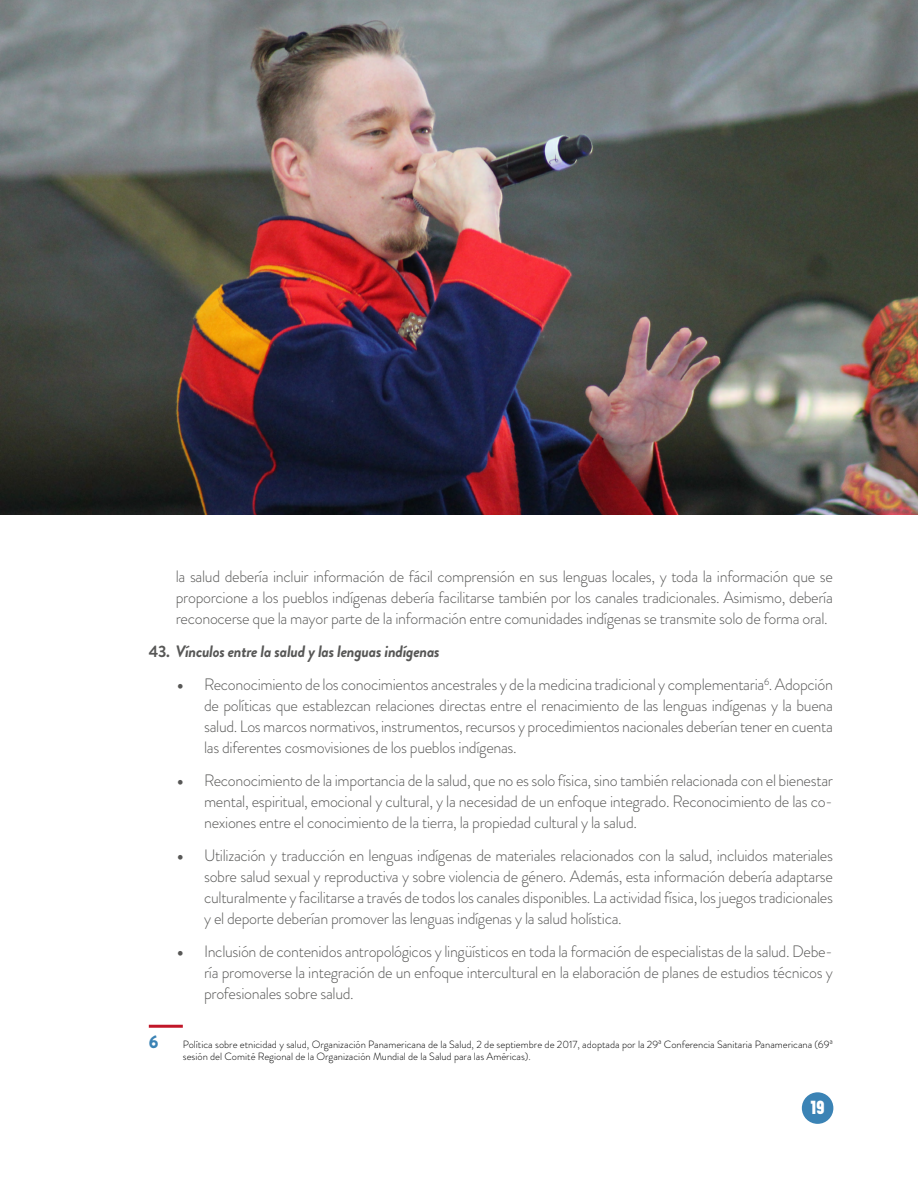
<style>
.page{position:relative;width:918px;height:1188px;background:#fff}
.page>*{position:absolute;margin:0;border:0;box-sizing:border-box;transform-origin:0 0}
.t1{font:18px "Kankin";color:#fff}
.t2{font:900 18px "Brandon Grotesque";color:#3b83b5}
.t3{font:300 16.5px/21px "Brandon Grotesque";letter-spacing:-.02em;color:#575756;text-align:justify}
.t4{font:italic 700 16.5px "Brandon Grotesque";letter-spacing:-.02em;color:#575756}
.t5{font:300 10.5px/12.6px "Brandon Grotesque";color:#000}
.s1{font-style:normal}
.s2{font-weight:900}
</style>
<div class="page">
<div style="left:802px;top:1092px;width:31px;height:32px;background:#3b83b5;border-radius:50%"></div>
<hr style="left:149px;top:1025px;width:34px;height:3px;background:#c11628">
<img style="left:0;top:0;width:918px;height:515px">
<p class="t3" style="left:176px;top:566px;width:659px">la salud debería incluir información de fácil comprensión en sus lenguas locales, y toda la información que se proporcione a los pueblos indígenas debería facilitarse también por los canales tradicionales. Asimismo, debería reconocerse que la mayor parte de la información entre comunidades indígenas se transmite solo de forma oral.</p>
<p class="t4" style="left:149px;top:640px;width:292px"><span class="s1">43.</span> Vínculos entre la salud y las lenguas indígenas</p>
<p class="t3" style="left:204px;top:674px;width:630px;text-indent:-27px"><span class="s2">•</span> Reconocimiento de los conocimientos ancestrales y de la medicina tradicional y complementaria<sup>6</sup>. Adopción de políticas que establezcan relaciones directas entre el renacimiento de las lenguas indígenas y la buena salud. Los marcos normativos, instrumentos, recursos y procedimientos nacionales deberían tener en cuenta las diferentes cosmovisiones de los pueblos indígenas.</p>
<p class="t3" style="left:204px;top:770px;width:630px;text-indent:-27px"><span class="s2">•</span> Reconocimiento de la importancia de la salud, que no es solo física, sino también relacionada con el bienestar mental, espiritual, emocional y cultural, y la necesidad de un enfoque integrado. Reconocimiento de las co&shy;nexiones entre el conocimiento de la tierra, la propiedad cultural y la salud.</p>
<p class="t3" style="left:204px;top:845px;width:630px;text-indent:-27px"><span class="s2">•</span> Utilización y traducción en lenguas indígenas de materiales relacionados con la salud, incluidos materiales sobre salud sexual y reproductiva y sobre violencia de género. Además, esta información debería adaptarse culturalmente y facilitarse a través de todos los canales disponibles. La actividad física, los juegos tradicionales y el deporte deberían promover las lenguas indígenas y la salud holística.</p>
<p class="t3" style="left:204px;top:941px;width:630px;text-indent:-27px"><span class="s2">•</span> Inclusión de contenidos antropológicos y lingüísticos en toda la formación de especialistas de la salud. Debe&shy;ría promoverse la integración de un enfoque intercultural en la elaboración de planes de estudios técnicos y profesionales sobre salud.</p>
<p class="t2" style="left:149px;top:1029px;width:11px">6</p>
<p class="t5" style="left:183px;top:1038px;width:652px">Política sobre etnicidad y salud, Organización Panamericana de la Salud, 2 de septiembre de 2017, adoptada por la 29ª Conferencia Sanitaria Panamericana (69ª sesión del Comité Regional de la Organización Mundial de la Salud para las Américas).</p>
<p class="t1" style="left:810px;top:1096px;width:16px">19</p>
</div>
